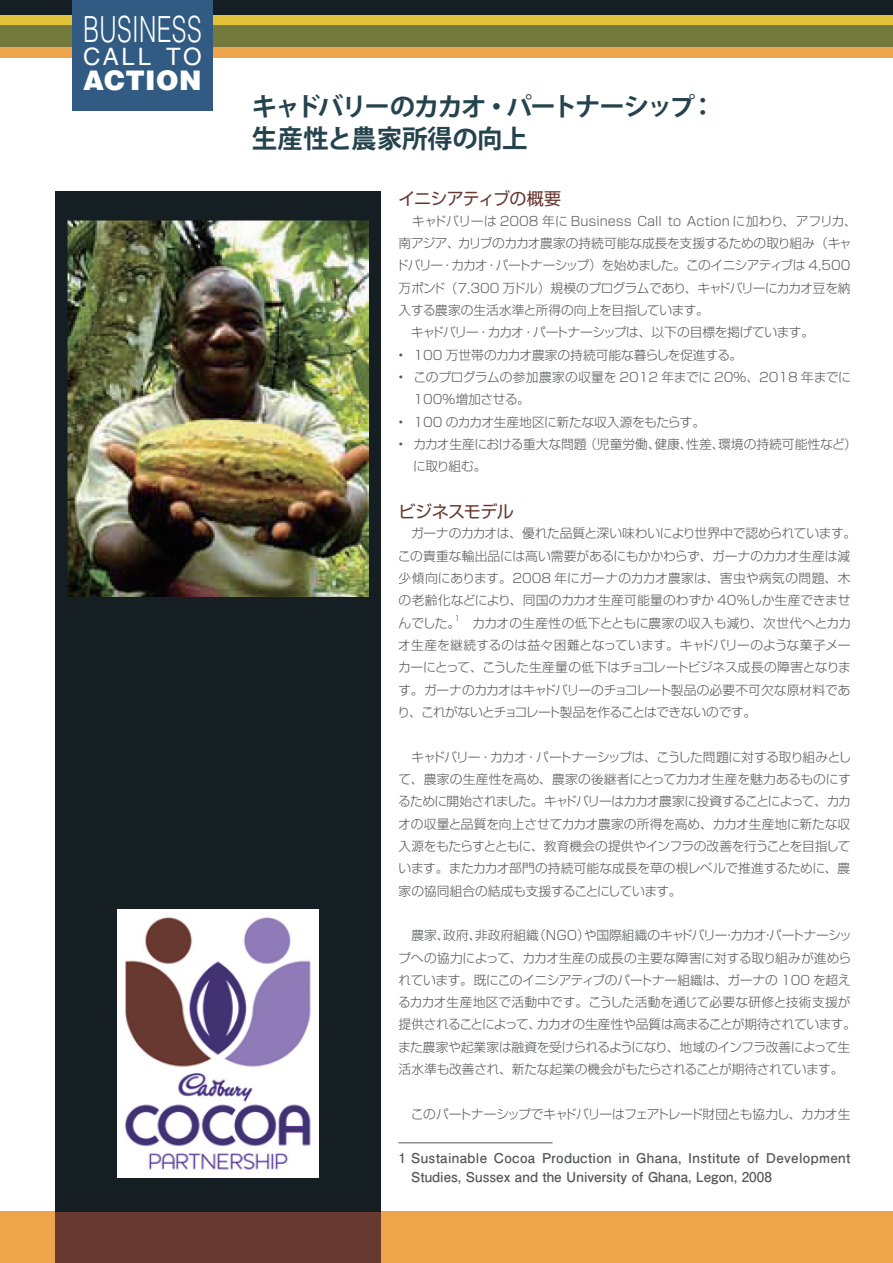
<style>
.page{position:relative;width:893px;height:1263px;background:#fff}
.page>*{position:absolute;margin:0;border:0;box-sizing:border-box;transform-origin:0 0}
.t1{font:300 36px "Helvetica LT Std";letter-spacing:.015em;color:#fff;scale:.67 1}
.t2{font:900 27px "Helvetica LT Std";letter-spacing:.02em;color:#fff}
.t3{font:700 25.5px/32px "Koz Go Pro";letter-spacing:-.055em;color:#25434d}
.t4{font:24px "Helvetica LT Std";letter-spacing:.105em;color:#fff}
.t5{font:16.95px "Shin Go Pro";letter-spacing:-.04em;color:#673930}
.t6{font:700 13.5px/19.5px "Futo Go B101 Pro";letter-spacing:.025em;color:#57585a}
.t7{font:300 12.75px/22.4px "Shin Go Pro";letter-spacing:-.02em;color:#57585a}
.t8{font:300 12.75px "Shin Go Pro";letter-spacing:-.045em;color:#57585a}
.t9{font:300 7.5px "Shin Go Pro";color:#57585a}
</style>
<div class="page">
<div style="left:0;top:1212px;width:893px;height:51px;background:#eea44b"></div>
<div style="left:55px;top:1212px;width:326px;height:51px;background:#673930"></div>
<div style="left:0;top:0;width:893px;height:15px;background:#151f23"></div>
<div style="left:0;top:15px;width:893px;height:11px;background:#e3c23b"></div>
<div style="left:0;top:26px;width:893px;height:21px;background:#747a3e"></div>
<div style="left:0;top:47px;width:893px;height:10px;background:#eea44b"></div>
<div style="left:72px;top:0;width:141px;height:111px;background:#315b83"></div>
<div style="left:55px;top:191px;width:326px;height:1021px;background:#151f23"></div>
<hr style="left:398px;top:1142px;width:155px;height:1px;background:#57585a">
<img style="left:68px;top:220px;width:300px;height:376px">
<img style="left:117px;top:909px;width:202px;height:269px">
<h1 class="t1" style="left:83px;top:7px;width:179px">BUSINESS</h1>
<h3 class="t4" style="left:83px;top:43px;width:120px">CALL TO</h3>
<h2 class="t2" style="left:83px;top:63px;width:120px">ACTION</h2>
<h3 class="t3" style="left:252px;top:92px;width:465px">キャドバリーのカカオ・パートナーシップ：生産性と農家所得の向上</h3>
<h3 class="t5" style="left:399px;top:185px;width:164px">イニシアティブの概要</h3>
<p class="t7" style="left:396px;top:208px;width:463px">　キャドバリーは 2008 年に Business Call to Action に加わり、アフリカ、南アジア、カリブのカカオ農家の持続可能な成長を支援するための取り組み（キャドバリー・カカオ・パートナーシップ）を始めました。このイニシアティブは 4,500万ポンド（7,300 万ドル）規模のプログラムであり、キャドバリーにカカオ豆を納入する農家の生活水準と所得の向上を目指しています。<br>　キャドバリー・カカオ・パートナーシップは、以下の目標を掲げています。</p>
<p class="t7" style="left:399px;top:342px;width:345px">• 100 万世帯のカカオ農家の持続可能な暮らしを促進する。</p>
<p class="t7" style="left:414px;top:364px;width:439px;text-indent:-15px">• このプログラムの参加農家の収量を 2012 年までに 20%、2018 年までに<br>100%増加させる。</p>
<p class="t7" style="left:399px;top:409px;width:308px">• 100 のカカオ生産地区に新たな収入源をもたらす。</p>
<p class="t7" style="left:413px;top:431px;width:445px;text-indent:-14px">• カカオ生産における重大な問題（児童労働、健康、性差、環境の持続可能性など）に取り組む。</p>
<h3 class="t5" style="left:399px;top:497px;width:117px">ビジネスモデル</h3>
<p class="t7" style="left:398px;top:521px;width:460px">　ガーナのカカオは、優れた品質と深い味わいにより世界中で認められています。この貴重な輸出品には高い需要があるにもかかわらず、ガーナのカカオ生産は減少傾向にあります。2008 年にガーナのカカオ農家は、害虫や病気の問題、木の老齢化などにより、同国のカカオ生産可能量のわずか 40%しか生産できませんでした。　カカオの生産性の低下とともに農家の収入も減り、次世代へとカカ</p>
<p class="t9" style="left:454px;top:612px;width:7px">1</p>
<p class="t7" style="left:397px;top:632px;width:455px;text-align:justify">オ生産を継続するのは益々困難となっています。キャドバリーのような菓子メーカーにとって、こうした生産量の低下はチョコレートビジネス成長の障害となります。ガーナのカカオはキャドバリーのチョコレート製品の必要不可欠な原材料であり、これがないとチョコレート製品を作ることはできないのです。</p>
<p class="t7" style="left:398px;top:744px;width:455px;text-align:justify">　キャドバリー・カカオ・パートナーシップは、こうした問題に対する取り組みとして、農家の生産性を高め、農家の後継者にとってカカオ生産を魅力あるものにするために開始されました。キャドバリーはカカオ農家に投資することによって、カカオの収量と品質を向上させてカカオ農家の所得を高め、カカオ生産地に新たな収入源をもたらすとともに、教育機会の提供やインフラの改善を行うことを目指しています。またカカオ部門の持続可能な成長を草の根レベルで推進するために、農家の協同組合の結成も支援することにしています。</p>
<p class="t7" style="left:398px;top:922px;width:459px">　農家、政府、非政府組織（NGO）や国際組織のキャドバリー・カカオ・パートナーシップへの協力によって、カカオ生産の成長の主要な障害に対する取り組みが進められています。既にこのイニシアティブのパートナー組織は、ガーナの 100 を超えるカカオ生産地区で活動中です。こうした活動を通じて必要な研修と技術支援が提供されることによって、カカオの生産性や品質は高まることが期待されています。また農家や起業家は融資を受けられるようになり、地域のインフラ改善によって生活水準も改善され、新たな起業の機会がもたらされることが期待されています。</p>
<p class="t8" style="left:399px;top:1103px;width:453px">　このパートナーシップでキャドバリーはフェアトレード財団とも協力し、カカオ生</p>
<p class="t6" style="left:411px;top:1146px;width:441px;text-indent:-13px">1 Sustainable Cocoa Production in Ghana, Institute of Development<br>Studies, Sussex and the University of Ghana, Legon, 2008</p>
</div>
